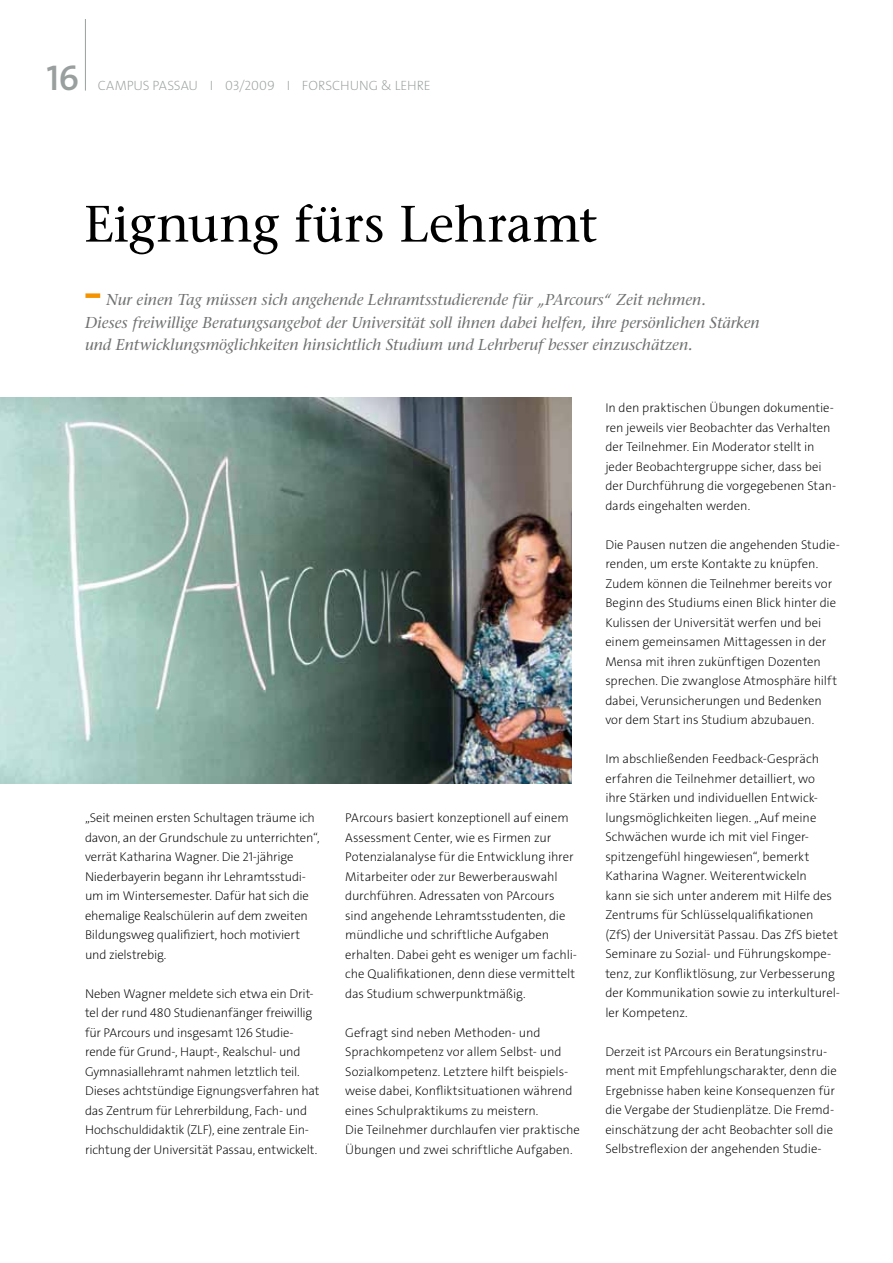
<style>
.page{position:relative;width:893px;height:1263px;background:#fff}
.page>*{position:absolute;margin:0;border:0;box-sizing:border-box;transform-origin:0 0}
.t1{font:500 51px "Stone Serif Std";color:#000}
.t2{font:36px "The Sans LP6 Se Bld";color:#999f9e}
.t3{font:italic 500 15.75px/22.5px "Stone Serif Std";letter-spacing:-.005em;color:#707172}
.t4{font:13.5px "The Sans LP2 Ex Lig";letter-spacing:-.005em;color:#999f9e}
.t5{font:12.75px/19.5px "The Sans LP2 Ex Lig";letter-spacing:-.005em;color:#000}
</style>
<div class="page">
<hr style="left:85px;top:19px;width:1px;height:72px;background:#999f9e">
<div style="left:85px;top:293px;width:15px;height:5px;background:#f39400"></div>
<img style="left:0;top:398px;width:571px;height:385px">
<h2 class="t2" style="left:46px;top:55px;width:34px">16</h2>
<p class="t4" style="left:98px;top:77px;width:334px">campus passau I 03/2009 I Fo rschung &amp; Lehre</p>
<h1 class="t1" style="left:84px;top:194px;width:515px">Eignung fürs Lehramt</h1>
<p class="t3" style="left:85px;top:288px;width:676px;text-indent:21px">Nur einen Tag müssen sich angehende Lehramtsstudierende für „PArcours“ Zeit nehmen.<br>Dieses freiwillige Beratungsangebot der Universität soll ihnen dabei helfen, ihre persönlichen Stärken und Entwicklungsmöglichkeiten hinsichtlich Studium und Lehrberuf besser einzuschätzen.</p>
<p class="t5" style="left:85px;top:808px;width:236px">„Seit meinen ersten Schultagen träume ich davon, an der Grundschule zu unterrichten“, verrät Katharina Wagner. Die 21-jährige<br>N iederbayerin begann ihr Lehramtsstudi&shy;um im Wintersemester. Dafür hat sich die ehemalige Realschülerin auf dem zweiten Bildungsweg qualifiziert, hoch motiviert und zielstrebig.</p>
<p class="t5" style="left:85px;top:984px;width:236px">Neben Wagner meldete sich etwa ein Drit&shy;tel der rund 480 Studienanfänger freiwillig für PArcours und insgesamt 126 Studie&shy;rende für Grund-, Haupt-, Realschul- und Gymnasiallehramt nahmen letztlich teil.<br>Dieses achtstündige Eignungsverfahren hat das Zentrum für Lehrerbildung, Fach- und Hochschuldidaktik (ZLF), eine zentrale Ein&shy;richtung der U niversität Passau, entwickelt.</p>
<p class="t5" style="left:345px;top:808px;width:233px">PArcours basiert konzeptionell auf einem Assessment Center, wie es Firmen zur Potenzialanalyse für die Entwicklung ihrer Mitarbeiter oder zur Bewerberauswahl durchführen. Adressaten von PArcours sind angehende Lehramtsstudenten, die mündliche und schriftliche Aufgaben erhalten. Dabei geht es weniger um fachli&shy;che Qualifikationen, denn diese vermittelt das Studium schwerpunktmäßig.</p>
<p class="t5" style="left:345px;top:1023px;width:236px">Gefragt sind neben Methoden- und Sprachkompetenz vor allem Selbst- und Sozialkompetenz. Letztere hilft beispiels&shy;weise dabei, Konfliktsituationen während eines Schulpraktikums zu meistern.<br>Die Teilnehmer durchlaufen vier praktische Übungen und zwei schriftliche Aufgaben.</p>
<p class="t5" style="left:605px;top:398px;width:232px">In den praktischen Übungen dokumentie&shy;ren jeweils vier Beobachter das Verhalten der Teilnehmer. Ein Moderator stellt in jeder Beobachtergruppe sicher, dass bei der Durchführung die vorgegebenen Stan&shy;dards eingehalten werden.</p>
<p class="t5" style="left:605px;top:535px;width:236px">Die Pausen nutzen die angehenden Studie&shy;renden, um erste Kontakte zu knüpfen.<br>Zudem können die Teilnehmer bereits vor Beginn des Studiums einen Blick hinter die Kulissen der U niversität werfen und bei einem gemeinsamen Mittagessen in der Mensa mit ihren zukünftigen Dozenten sprechen. Die zwanglose Atmosphäre hilft dabei, Verunsicherungen und Bedenken vor dem Start ins Studium abzubauen.</p>
<p class="t5" style="left:605px;top:749px;width:236px">Im abschließenden Feedback-Gespräch erfahren die Teilnehmer detailliert, wo<br>ihre Stärken und individuellen Entwick&shy;lungsmöglichkeiten liegen. „Auf meine Schwächen wurde ich mit viel Finger&shy;spitzengefühl hingewiesen“, bemerkt Katharina Wagner. Weiterentwickeln<br>kann sie sich unter anderem mit H ilfe des Zentrums für Schlüsselqualifikationen (ZfS) der U niversität Passau. Das ZfS bietet Seminare zu Sozial- und Führungskompe&shy;tenz, zur Konfliktlösung, zur Verbesserung der Kommunikation sowie zu interkulturel&shy;ler Kompetenz.</p>
<p class="t5" style="left:605px;top:1042px;width:233px">Derzeit ist PArcours ein Beratungsinstru&shy;ment mit Empfehlungscharakter, denn die Ergebnisse haben keine Konsequenzen für die Vergabe der Studienplätze. Die Fremd&shy;einschätzung der acht Beobachter soll die Selbstreflexion der angehenden Studie-</p>
</div>
